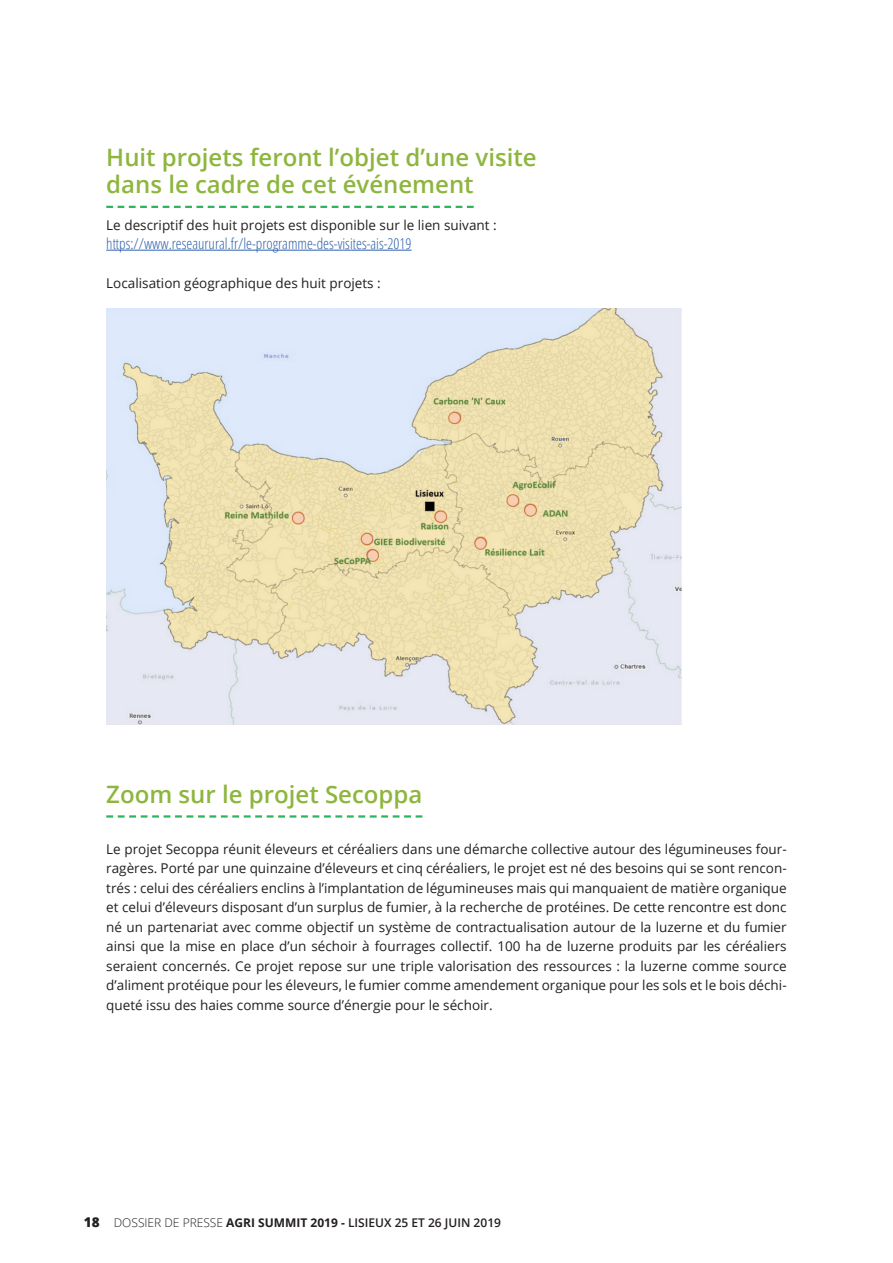
<style>
.page{position:relative;width:893px;height:1263px;background:#fff}
.page>*{position:absolute;margin:0;border:0;box-sizing:border-box;transform-origin:0 0}
._2_sous-titre{font:600 24px/27px "Open Sans";color:#8eb63e}
._4_texte{font:300 condensed 15px "Open Sans";color:#2d60ad}
._4_texte-2{font:13.5px/19.5px "Open Sans";color:#231f20;text-align:justify}
.t1{font:600 12px "Open Sans";color:#231f20}
.s1{font-weight:800;font-size:13.5px}
.s2{font-weight:300}
.s3{font-weight:700}
</style>
<div class="page">
<svg style="left:106px;top:206px;width:368px;height:2px"></svg>
<hr style="left:106px;top:250px;width:306px;height:1px;background:#2d60ad">
<svg style="left:106px;top:815px;width:316px;height:3px"></svg>
<img style="left:106px;top:308px;width:575px;height:416px">
<p class="_2_sous-titre" style="left:106px;top:143px;width:432px">Huit projets feront l’objet d’une visite dans le cadre de cet événement</p>
<p class="_4_texte-2" style="left:106px;top:215px;width:392px">Le descriptif des huit projets est disponible sur le lien suivant :</p>
<p class="_4_texte" style="left:106px;top:233px;width:307px">https://www.reseaurural.fr/le-programme-des-visites-ais-2019</p>
<p class="_4_texte-2" style="left:106px;top:273px;width:276px">Localisation géographique des huit projets :</p>
<p class="_2_sous-titre" style="left:106px;top:780px;width:318px">Zoom sur le projet Secoppa</p>
<p class="_4_texte-2" style="left:106px;top:839px;width:682px">Le projet Secoppa réunit éleveurs et céréaliers dans une démarche collective autour des légumineuses four&shy;ragères. Porté par une quinzaine d’éleveurs et cinq céréaliers, le projet est né des besoins qui se sont rencon&shy;trés : celui des céréaliers enclins à l’implantation de légumineuses mais qui manquaient de matière organique et celui d’éleveurs disposant d’un surplus de fumier, à la recherche de protéines. De cette rencontre est donc né un partenariat avec comme objectif un système de contractualisation autour de la luzerne et du fumier ainsi que la mise en place d’un séchoir à fourrages collectif. 100 ha de luzerne produits par les céréaliers seraient concernés. Ce projet repose sur une triple valorisation des ressources : la luzerne comme source d’aliment protéique pour les éleveurs, le fumier comme amendement organique pour les sols et le bois déchi&shy;queté issu des haies comme source d’énergie pour le séchoir.</p>
<p class="t1" style="left:84px;top:1215px;width:419px"><span class="s1">18</span> <span class="s2">DOSSIER DE PRESSE</span> <span class="s3">AGRI SUMMIT 2019 -</span> LISIEUX 25 ET 26 JUIN 2019</p>
</div>
